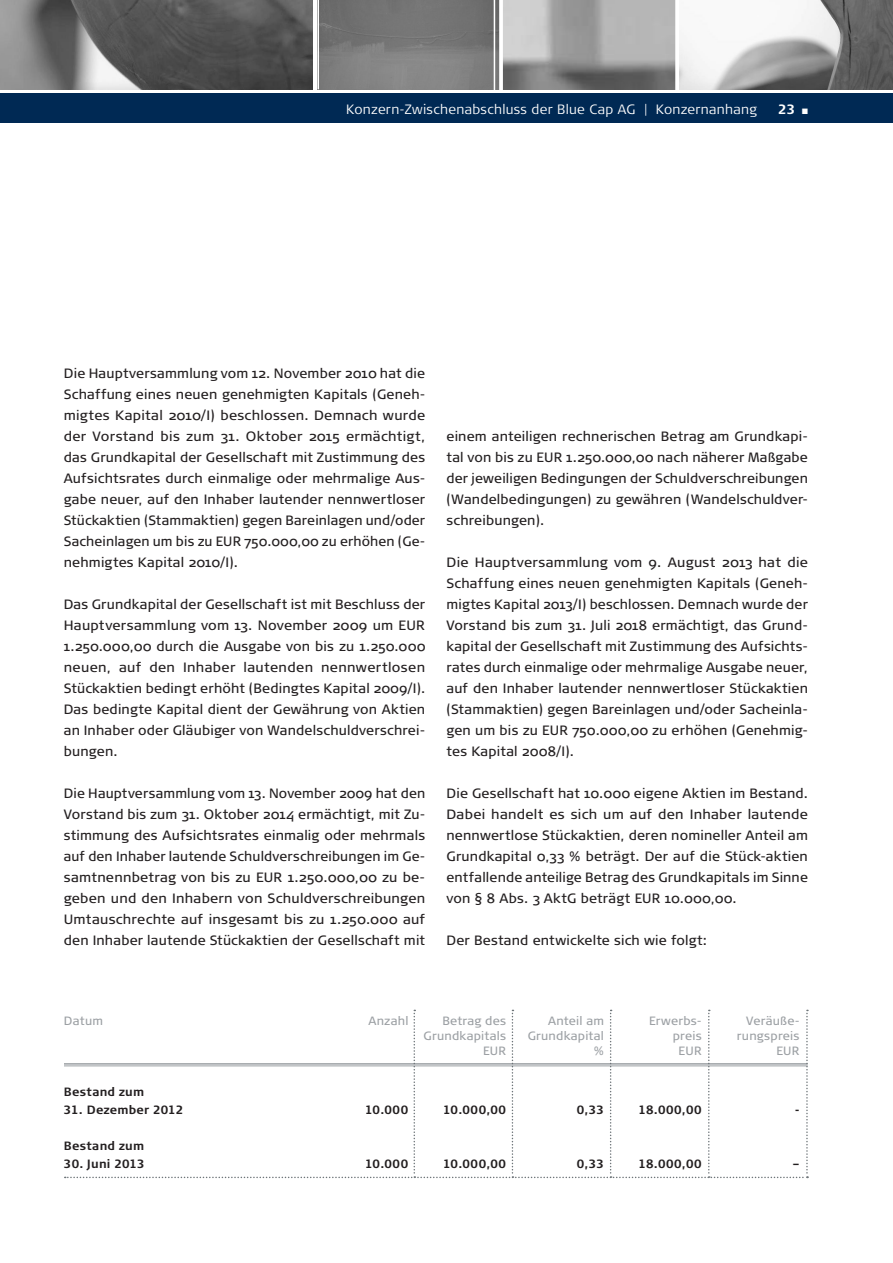
<style>
.page{position:relative;width:893px;height:1263px;background:#fff}
.page>*{position:absolute;margin:0;border:0;box-sizing:border-box;transform-origin:0 0}
.t1{font:13.5px/21px "Signa Normal";letter-spacing:.015em;color:#231f20;text-align:justify}
.t2{font:300 13.5px "Signa Column";letter-spacing:.02em;color:#fff}
.t3{font:700 13.5px "Signa Column";color:#fff}
.t4{font:700 12px "Signa Column";letter-spacing:.02em;color:#231f20}
.t5{font:12px "Signa Normal";letter-spacing:.02em;color:#9ca0a4}
</style>
<div class="page">
<img style="left:0;top:0;width:313px;height:89px">
<img style="left:503px;top:0;width:172px;height:89px">
<img style="left:319px;top:0;width:180px;height:89px">
<img style="left:679px;top:0;width:214px;height:89px">
<svg style="left:499px;top:0;width:4px;height:90px"></svg>
<hr style="left:494px;top:0;width:1px;height:91px;background:#fff">
<svg style="left:675px;top:0;width:1px;height:90px"></svg>
<div style="left:0;top:94px;width:893px;height:29px;background:#002954"></div>
<hr style="left:64px;top:1063px;width:744px;height:2px;background:#9ca0a4">
<hr style="left:64px;top:1066px;width:744px;height:1px;background:#9ca0a4">
<svg style="left:65px;top:1010px;width:743px;height:168px"></svg>
<p class="t2" style="left:346px;top:101px;width:412px">Konzern-Zwischenabschluss der Blue Cap AG | Konzernanhang</p>
<p class="t3" style="left:778px;top:101px;width:19px">23</p>
<p class="t1" style="left:64px;top:363px;width:363px">Die Hauptversammlung vom 12. November 2010 hat die Schaffung eines neuen genehmigten Kapitals (Geneh&shy;migtes Kapital 2010/I) beschlossen. Demnach wurde der Vorstand bis zum 31. Oktober 2015 ermächtigt, das Grundkapital der Gesellschaft mit Zustimmung des Aufsichtsrates durch einmalige oder mehrmalige Aus&shy;gabe neuer, auf den Inhaber lautender nennwertloser Stückaktien (Stammaktien) gegen Bareinlagen und/oder Sacheinlagen um bis zu EUR 750.000,00 zu erhöhen (Ge&shy;nehmigtes Kapital 2010/I).</p>
<p class="t1" style="left:64px;top:594px;width:363px">Das Grundkapital der Gesellschaft ist mit Beschluss der Hauptversammlung vom 13. November 2009 um EUR 1.250.000,00 durch die Ausgabe von bis zu 1.250.000 neuen, auf den Inhaber lautenden nennwertlosen Stückaktien bedingt erhöht (Bedingtes Kapital 2009/I).<br>Das bedingte Kapital dient der Gewährung von Aktien an Inhaber oder Gläubiger von Wandelschuldverschrei&shy;bungen.</p>
<p class="t1" style="left:64px;top:783px;width:363px">Die Hauptversammlung vom 13. November 2009 hat den Vorstand bis zum 31. Oktober 2014 ermächtigt, mit Zu&shy;stimmung des Aufsichtsrates einmalig oder mehrmals auf den Inhaber lautende Schuldverschreibungen im Ge&shy;samtnennbetrag von bis zu EUR 1.250.000,00 zu be&shy;geben und den Inhabern von Schuldverschreibungen Umtauschrechte auf insgesamt bis zu 1.250.000 auf den Inhaber lautende Stückaktien der Gesellschaft mit</p>
<p class="t1" style="left:446px;top:426px;width:363px">einem anteiligen rechnerischen Betrag am Grundkapi&shy;tal von bis zu EUR 1.250.000,00 nach näherer Maßgabe der jeweiligen Bedingungen der Schuldverschreibungen (Wandelbedingungen) zu gewähren (Wandelschuldver&shy;schreibungen).</p>
<p class="t1" style="left:446px;top:552px;width:363px">Die Hauptversammlung vom 9. August 2013 hat die Schaffung eines neuen genehmigten Kapitals (Geneh&shy;migtes Kapital 2013/I) beschlossen. Demnach wurde der Vorstand bis zum 31. Juli 2018 ermächtigt, das Grund&shy;kapital der Gesellschaft mit Zustimmung des Aufsichts&shy;rates durch einmalige oder mehrmalige Ausgabe neuer, auf den Inhaber lautender nennwertloser Stückaktien (Stammaktien) gegen Bareinlagen und/oder Sacheinla&shy;gen um bis zu EUR 750.000,00 zu erhöhen (Genehmig&shy;tes Kapital 2008/I).</p>
<p class="t1" style="left:446px;top:783px;width:363px">Die Gesellschaft hat 10.000 eigene Aktien im Bestand.<br>Dabei handelt es sich um auf den Inhaber lautende nennwertlose Stückaktien, deren nomineller Anteil am Grundkapital 0,33 % beträgt. Der auf die Stück-aktien entfallende anteilige Betrag des Grundkapitals im Sinne von § 8 Abs. 3 AktG beträgt EUR 10.000,00.</p>
<p class="t1" style="left:446px;top:930px;width:262px">Der Bestand entwickelte sich wie folgt:</p>
<p class="t5" style="left:64px;top:1013px;width:41px">Datum</p>
<p class="t5" style="left:368px;top:1013px;width:42px">Anzahl</p>
<p class="t5" style="left:442px;top:1013px;width:65px">Betrag des</p>
<p class="t5" style="left:548px;top:1013px;width:58px">Anteil am</p>
<p class="t5" style="left:649px;top:1013px;width:54px">Erwerbs-</p>
<p class="t5" style="left:746px;top:1013px;width:55px">Veräuße-</p>
<p class="t5" style="left:424px;top:1028px;width:84px">Grundkapitals</p>
<p class="t5" style="left:528px;top:1028px;width:78px">Grundkapital</p>
<p class="t5" style="left:673px;top:1028px;width:31px">preis</p>
<p class="t5" style="left:737px;top:1028px;width:64px">rungspreis</p>
<p class="t5" style="left:483px;top:1043px;width:25px">EUR</p>
<p class="t5" style="left:594px;top:1043px;width:12px">%</p>
<p class="t5" style="left:679px;top:1043px;width:25px">EUR</p>
<p class="t5" style="left:776px;top:1043px;width:25px">EUR</p>
<p class="t4" style="left:64px;top:1085px;width:82px">Bestand zum</p>
<p class="t4" style="left:64px;top:1103px;width:121px">31. Dezember 2012</p>
<p class="t4" style="left:365px;top:1103px;width:45px">10.000</p>
<p class="t4" style="left:443px;top:1103px;width:64px">10.000,00</p>
<p class="t4" style="left:577px;top:1103px;width:29px">0,33</p>
<p class="t4" style="left:638px;top:1103px;width:65px">18.000,00</p>
<p class="t4" style="left:795px;top:1103px;width:6px">-</p>
<p class="t4" style="left:64px;top:1139px;width:82px">Bestand zum</p>
<p class="t4" style="left:64px;top:1157px;width:82px">30. Juni 2013</p>
<p class="t4" style="left:365px;top:1157px;width:45px">10.000</p>
<p class="t4" style="left:443px;top:1157px;width:64px">10.000,00</p>
<p class="t4" style="left:577px;top:1157px;width:29px">0,33</p>
<p class="t4" style="left:638px;top:1157px;width:65px">18.000,00</p>
<p class="t4" style="left:792px;top:1157px;width:9px">–</p>
</div>
